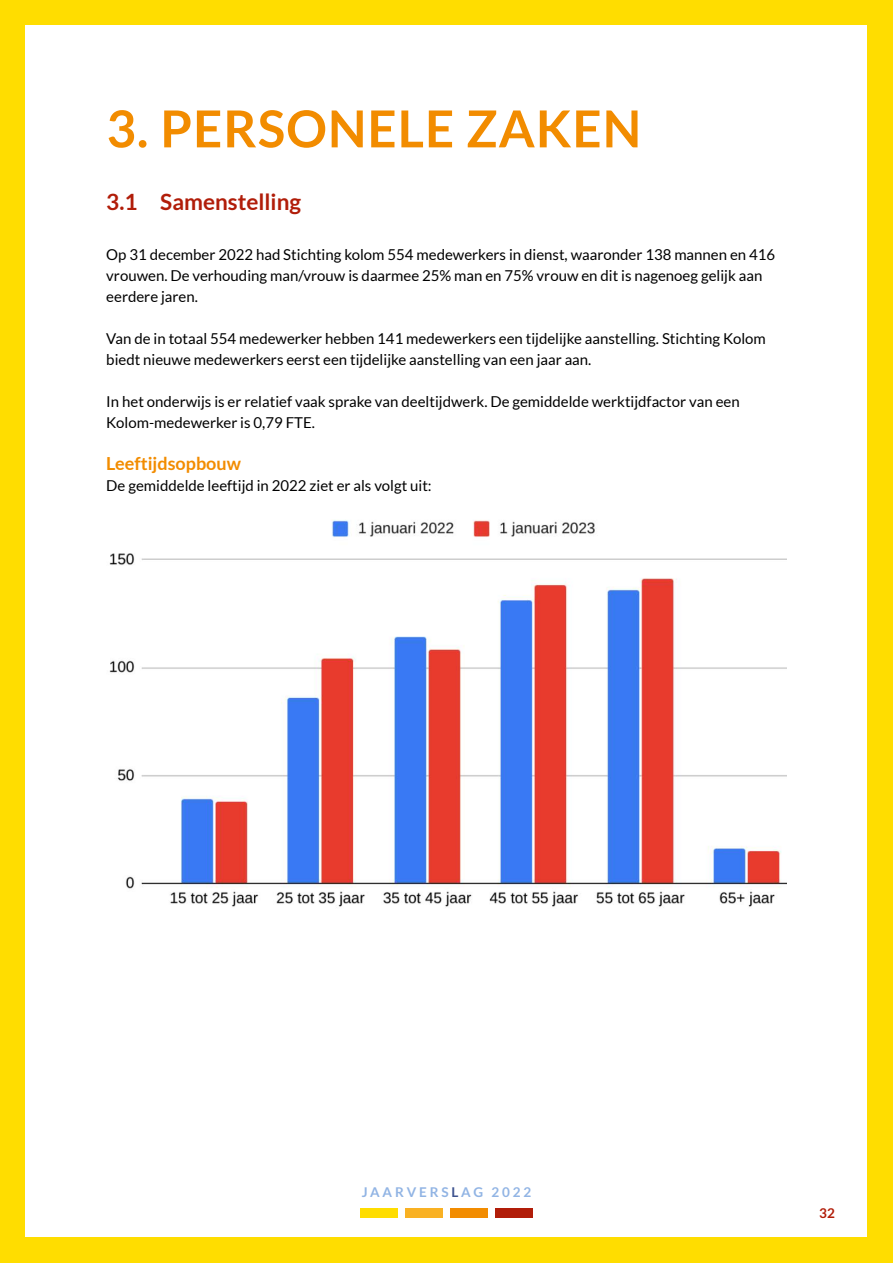
<style>
.page{position:relative;width:893px;height:1263px;background:#fd0}
.page>*{position:absolute;margin:0;border:0;box-sizing:border-box;transform-origin:0 0}
.t1{font:700 51px "Lato";letter-spacing:.02em;color:#f28c00}
.t2{font:700 22.5px "Lato";color:#b11d09}
.t3{font:700 18px "Lato";color:#f28c00}
.t4{font:15px/21px "Lato";color:#000}
.t5{font:700 13.5px "Lato";letter-spacing:.21em;color:#91b4e4}
.t6{font:700 13.5px "Lato";color:#b11d09}
.s1{color:#3e538f}
</style>
<div class="page">
<div style="left:26px;top:26px;width:841px;height:1211px;background:#fff"></div>
<div style="left:361px;top:1208px;width:37px;height:10px;background:#fd0"></div>
<div style="left:406px;top:1208px;width:37px;height:10px;background:#f9b123"></div>
<div style="left:450px;top:1208px;width:37px;height:10px;background:#f28c00"></div>
<div style="left:495px;top:1208px;width:37px;height:10px;background:#b11d09"></div>
<img style="left:109px;top:520px;width:678px;height:387px">
<h1 class="t1" style="left:106px;top:100px;width:536px">3. PERSONELE ZAKEN</h1>
<h2 class="t2" style="left:106px;top:189px;width:196px">3.1 Samenstelling</h2>
<p class="t4" style="left:106px;top:244px;width:670px">Op 31 december 2022 had Stichting kolom 554 medewerkers in dienst, waaronder 138 mannen en 416 vrouwen. De verhouding man/vrouw is daarmee 25% man en 75% vrouw en dit is nagenoeg gelijk aan eerdere jaren.</p>
<p class="t4" style="left:106px;top:328px;width:661px">Van de in totaal 554 medewerker hebben 141 medewerkers een tijdelijke aanstelling. Stichting Kolom biedt nieuwe medewerkers eerst een tijdelijke aanstelling van een jaar aan.</p>
<p class="t4" style="left:106px;top:391px;width:635px">In het onderwijs is er relatief vaak sprake van deeltijdwerk. De gemiddelde werktijdfactor van een<br>Kolom-medewerker is 0,79 FTE.</p>
<p class="t3" style="left:106px;top:454px;width:136px">Leeftijdsopbouw</p>
<p class="t4" style="left:106px;top:475px;width:327px">De gemiddelde leeftijd in 2022 ziet er als volgt uit:</p>
<p class="t5" style="left:362px;top:1184px;width:171px">JAARVERS<span class="s1">L</span>AG 2022</p>
<p class="t6" style="left:819px;top:1205px;width:17px">32</p>
</div>
